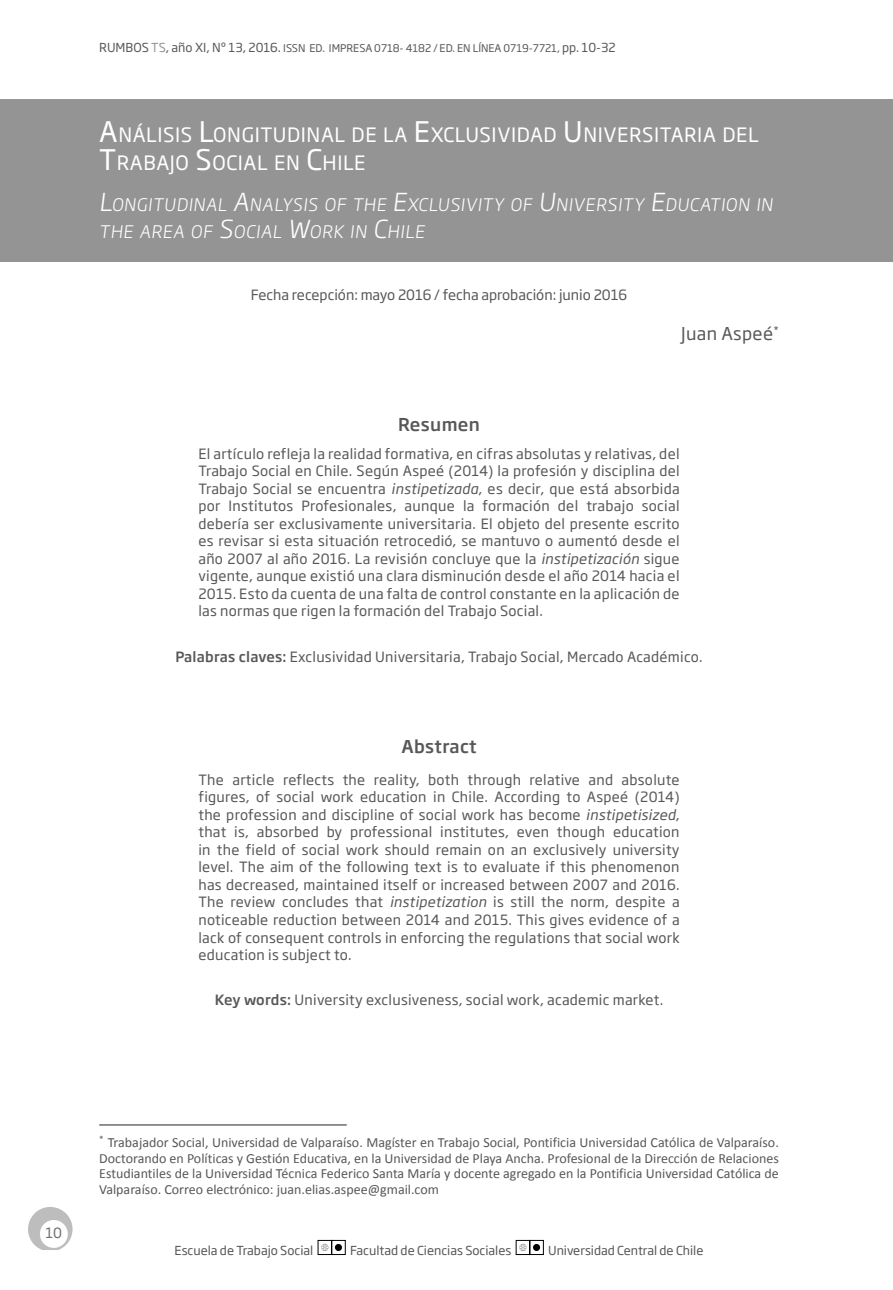
<style>
.page{position:relative;width:893px;height:1290px;background:#fff}
.page>*{position:absolute;margin:0;border:0;box-sizing:border-box;transform-origin:0 0}
.t1{font:19.6px/28px "Soho Gothic Pro";letter-spacing:.03em;color:#fff}
.t2{font:500 17.5px "Soho Gothic Pro";letter-spacing:.02em;color:#585858}
.t3{font:17.5px "Soho Gothic Pro";letter-spacing:.02em;color:#585858}
.t4{font:300 17.15px/26.2px "Soho Gothic Pro";color:#fff}
.t5{font:14px/17.5px "Soho Gothic Pro";letter-spacing:.02em;color:#585858;text-align:justify}
.t6{font:14px/15.8px "Calibri";color:#585858;text-align:justify}
.t7{font:14px "Soho Gothic Pro";color:#585858}
.t8{font:14px "Soho Gothic Pro";color:#6e6e6e}
.Body_Text{font:12.25px "Soho Gothic Pro";color:#565656}
.t9{font:10.5px "Soho Gothic Pro";color:#585858}
.s1{font-size:12.25px}
.s2{font-size:12.25px;color:#949494}
.s3{font-size:28px}
.s4{font-size:24.5px}
.s5{font-style:italic}
.s6{font-weight:500}
</style>
<div class="page">
<svg style="left:28px;top:1207px;width:45px;height:43px"></svg>
<svg style="left:318px;top:1240px;width:27px;height:14px"></svg>
<div style="left:335px;top:1244px;width:7px;height:7px;background:#000;border-radius:50%"></div>
<svg style="left:516px;top:1240px;width:27px;height:14px"></svg>
<div style="left:533px;top:1244px;width:7px;height:7px;background:#000;border-radius:50%"></div>
<div style="left:0;top:99px;width:893px;height:163px;background:#949494"></div>
<hr style="left:99px;top:1124px;width:248px;height:2px;background:#818181">
<p class="t9" style="left:99px;top:40px;width:518px"><span class="s1">RUMBOS</span> <span class="s2">TS</span><span class="s1">, año XI, Nº 13, 2016.</span> ISSN ED. IMPRESA 0718- 4182 / ED. EN LÍNEA 0719-7721, <span class="s1">pp. 10-32</span></p>
<p class="t1" style="left:99px;top:120px;width:661px"><span class="s3">A</span>NÁLISIS <span class="s3">L</span>ONGITUDINAL DE LA <span class="s3">E</span>XCLUSIVIDAD <span class="s3">U</span> NIVERSITARIA DEL<br><span class="s3">T</span>RABAJO <span class="s3">S</span>OCIAL EN <span class="s3">C</span>HILE</p>
<p class="t4" style="left:99px;top:191px;width:678px"><span class="s4">L</span>ONGITUDINAL <span class="s4">A</span>NALYSIS OF THE <span class="s4">E</span>XCLUSIVITY OF <span class="s4">U</span>NIVERSITY <span class="s4">E</span>DUCATION IN<br>THE AREA OF <span class="s4">S</span>OCIAL <span class="s4">W</span>ORK IN <span class="s4">C</span>HILE</p>
<p class="t7" style="left:251px;top:283px;width:378px">Fecha recepción: mayo 2016 / fecha aprobación: junio 2016</p>
<p class="t3" style="left:681px;top:319px;width:99px">Juan Aspeé<sup>*</sup></p>
<p class="t2" style="left:398px;top:410px;width:84px">Resumen</p>
<p class="t5" style="left:198px;top:444px;width:483px">El artículo refleja la realidad formativa, en cifras absolutas y relativas, del Trabajo Social en Chile. Según Aspeé (2014) la profesión y disciplina del Trabajo Social se encuentra <span class="s5">instipetizada</span>, es decir, que está absorbida por Institutos Profesionales, aunque la formación del trabajo social debería ser exclusivamente universitaria. El objeto del presente escrito es revisar si esta situación retrocedió, se mantuvo o aumentó desde el año 2007 al año 2016. La revisión concluye que la <span class="s5">instipetización</span> sigue vigente, aunque existió una clara disminución desde el año 2014 hacia el 2015. Esto da cuenta de una falta de control constante en la aplicación de las normas que rigen la formación del Trabajo Social.</p>
<p class="t5" style="left:175px;top:647px;width:529px"><span class="s6">Palabras claves:</span> Exclusividad Universitaria, Trabajo Social, Mercado Académico.</p>
<p class="t2" style="left:401px;top:732px;width:77px">Abstract</p>
<p class="t5" style="left:198px;top:770px;width:483px">The article reflects the reality, both through relative and absolute figures, of social work education in Chile. According to Aspeé (2014) the profession and discipline of social work has become <span class="s5">instipetisized</span>, that is, absorbed by professional institutes, even though education in the field of social work should remain on an exclusively university level. The aim of the following text is to evaluate if this phenomenon has decreased, maintained itself or increased between 2007 and 2016.<br>The review concludes that <span class="s5">instipetization</span> is still the norm, despite a noticeable reduction between 2014 and 2015. This gives evidence of a lack of consequent controls in enforcing the regulations that social work education is subject to.</p>
<p class="t5" style="left:215px;top:990px;width:450px"><span class="s6">Key words:</span> University exclusiveness, social work, academic market.</p>
<p class="t8" style="left:45px;top:1222px;width:18px">10</p>
<p class="t6" style="left:99px;top:1134px;width:681px"><sup>*</sup> Trabajador Social, Universidad de Valparaíso. Magíster en Trabajo Social, Pontificia Universidad Católica de Valparaíso.<br>Doctorando en Políticas y Gestión Educativa, en la Universidad de Playa Ancha. Profesional de la Dirección de Relaciones Estudiantiles de la Universidad Técnica Federico Santa María y docente agregado en la Pontificia Universidad Católica de Valparaíso. Correo electrónico: juan.elias.aspee@gmail.com</p>
<p class="Body_Text" style="left:175px;top:1240px;width:140px">Escuela de Trabajo Social</p>
<p class="Body_Text" style="left:350px;top:1240px;width:163px">Facultad de Ciencias Sociales</p>
<p class="Body_Text" style="left:548px;top:1240px;width:157px">Universidad Central de Chile</p>
</div>
